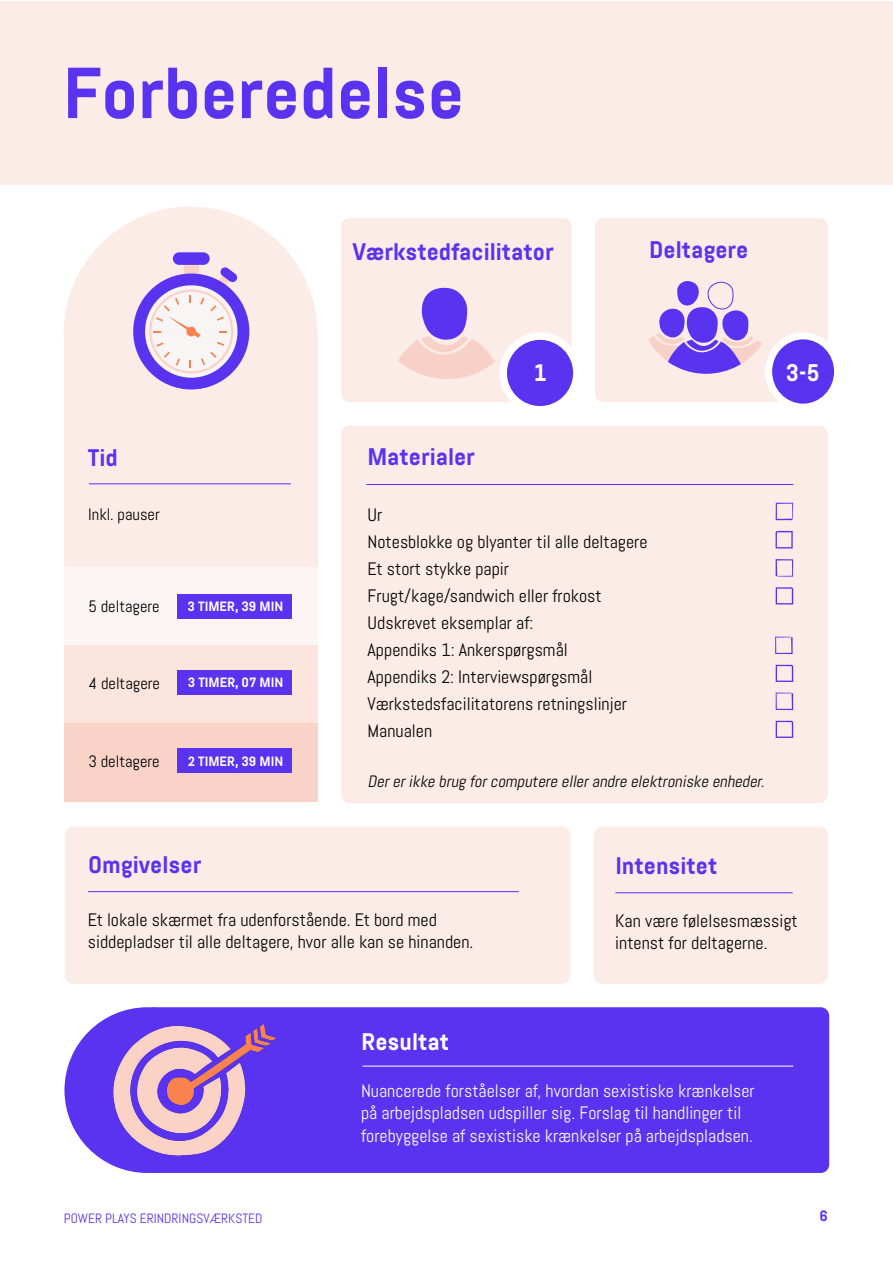
<style>
.page{position:relative;width:893px;height:1263px;background:#fff}
.page>*{position:absolute;margin:0;border:0;box-sizing:border-box;transform-origin:0 0}
.t1{font:700 72px "Abel Pro";color:#5933ef}
.t2{font:700 24px "Abel Pro";color:#5933ef}
.t3{font:700 24px "Abel Pro";color:#fff}
.t4{font:18px/27px "Abel";color:#000}
.t5{font:18px/22.5px "Abel";color:#fff}
.t6{font:italic 16.5px "Abel";color:#000}
.t7{font:16.5px "Abel";color:#000}
.t8{font:700 15px "Abel Pro";color:#5933ef}
.t9{font:700 13.5px "Abel Pro";color:#fff}
.t10{font:13.5px "Abel";color:#5933ef}
</style>
<div class="page">
<div style="left:64px;top:1007px;width:166px;height:166px;background:#5933ef;border-radius:50%"></div>
<div style="left:0;top:2px;width:893px;height:183px;background:#fcece8"></div>
<div style="left:145px;top:1007px;width:684px;height:166px;background:#5933ef;border-radius:9px"></div>
<div style="left:341px;top:426px;width:487px;height:377px;background:#fcece8;border-radius:9px"></div>
<div style="left:65px;top:826px;width:506px;height:158px;background:#fcece8;border-radius:9px"></div>
<div style="left:594px;top:826px;width:234px;height:158px;background:#fcece8;border-radius:9px"></div>
<hr style="left:366px;top:484px;width:427px;height:1px;background:#5933ef">
<hr style="left:88px;top:891px;width:431px;height:1px;background:#5933ef">
<hr style="left:363px;top:1066px;width:430px;height:1px;background:#fff">
<hr style="left:615px;top:892px;width:178px;height:1px;background:#5933ef">
<img style="left:103px;top:1015px;width:174px;height:150px">
<svg style="left:776px;top:503px;width:17px;height:17px"></svg>
<svg style="left:775px;top:559px;width:18px;height:18px"></svg>
<svg style="left:775px;top:636px;width:18px;height:18px"></svg>
<svg style="left:776px;top:692px;width:17px;height:18px"></svg>
<svg style="left:775px;top:531px;width:18px;height:17px"></svg>
<svg style="left:776px;top:587px;width:17px;height:17px"></svg>
<svg style="left:776px;top:721px;width:17px;height:17px"></svg>
<svg style="left:776px;top:665px;width:17px;height:17px"></svg>
<div style="left:64px;top:333px;width:254px;height:468px;background:#fcece8"></div>
<div style="left:64px;top:207px;width:254px;height:253px;background:#fcece8;border-radius:50%"></div>
<hr style="left:89px;top:483px;width:202px;height:1px;background:#5933ef">
<div style="left:64px;top:567px;width:254px;height:79px;background:#fbf6f5"></div>
<div style="left:64px;top:645px;width:254px;height:78px;background:#fce5dd"></div>
<div style="left:64px;top:723px;width:254px;height:78px;background:#fad3c8"></div>
<div style="left:178px;top:594px;width:114px;height:24px;background:#5933ef"></div>
<div style="left:178px;top:670px;width:114px;height:24px;background:#5933ef"></div>
<div style="left:178px;top:749px;width:114px;height:24px;background:#5933ef"></div>
<div style="left:341px;top:218px;width:231px;height:184px;background:#fcece8;border-radius:9px"></div>
<div style="left:595px;top:218px;width:233px;height:184px;background:#fcece8;border-radius:9px"></div>
<div style="left:769px;top:336px;width:68px;height:71px;background:#5933ef;border-radius:50%"></div>
<div style="left:765px;top:332px;width:76px;height:79px;border:7px solid #fff;border-radius:50%"></div>
<svg style="left:648px;top:281px;width:114px;height:93px"></svg>
<svg style="left:398px;top:288px;width:97px;height:91px"></svg>
<div style="left:184px;top:259px;width:15px;height:23px;background:#fad1c7"></div>
<div style="left:173px;top:252px;width:37px;height:13px;background:#5933f0;border-radius:6px"></div>
<div style="left:133px;top:273px;width:116px;height:116px;background:#5933f0;border-radius:50%"></div>
<svg style="left:145px;top:285px;width:93px;height:93px"></svg>
<svg style="left:149px;top:267px;width:89px;height:106px"></svg>
<div style="left:503px;top:336px;width:74px;height:74px;background:#5933ef;border-radius:50%"></div>
<div style="left:499px;top:332px;width:82px;height:81px;border:7px solid #fff;border-radius:50%"></div>
<h1 class="t1" style="left:63px;top:43px;width:403px">Forberedelse</h1>
<h2 class="t2" style="left:353px;top:234px;width:203px">Værkstedfacilitator</h2>
<h2 class="t2" style="left:649px;top:233px;width:101px">Deltagere</h2>
<h2 class="t2" style="left:88px;top:441px;width:32px">Tid</h2>
<p class="t7" style="left:88px;top:504px;width:73px">Inkl. pauser</p>
<p class="t7" style="left:88px;top:596px;width:73px">5 deltagere</p>
<p class="t9" style="left:188px;top:597px;width:97px">3 TIMER, 39 MIN</p>
<p class="t7" style="left:89px;top:673px;width:73px">4 deltagere</p>
<p class="t9" style="left:188px;top:673px;width:97px">3 TIMER, 07 MIN</p>
<p class="t7" style="left:88px;top:751px;width:73px">3 deltagere</p>
<p class="t9" style="left:188px;top:752px;width:97px">2 TIMER, 39 MIN</p>
<h2 class="t2" style="left:88px;top:848px;width:115px">Omgivelser</h2>
<h2 class="t2" style="left:368px;top:440px;width:109px">Materialer</h2>
<h2 class="t3" style="left:534px;top:356px;width:14px">1</h2>
<h2 class="t3" style="left:786px;top:356px;width:36px">3-5</h2>
<p class="t4" style="left:368px;top:502px;width:281px">Ur<br>Notesblokke og blyanter til alle deltagere<br>Et stort stykke papir<br>Frugt/kage/sandwich eller frokost<br>Udskrevet eksemplar af:<br>Appendiks 1: Ankerspørgsmål<br>Appendiks 2: Interviewspørgsmål<br>Værkstedsfacilitatorens retningslinjer<br>Manualen</p>
<p class="t6" style="left:368px;top:771px;width:402px">Dererikke brug forcomputere ellerandre elektroniske enheder.</p>
<h2 class="t2" style="left:615px;top:849px;width:104px">Intensitet</h2>
<p class="t4" style="left:88px;top:908px;width:387px;line-height:22.5px">Et lokale skærmet fra udenforstående. Et bord med siddepladser til alle deltagere, hvor alle kan se hinanden.</p>
<p class="t4" style="left:615px;top:909px;width:184px;line-height:22.5px">Kan være følelsesmæssigt intenst for deltagerne.</p>
<h2 class="t3" style="left:361px;top:1025px;width:89px">Resultat</h2>
<p class="t5" style="left:361px;top:1079px;width:395px">Nuancerede forståelser af, hvordan sexistiske krænkelser på arbejdspladsen udspiller sig. Forslag til handlinger til forebyggelse af sexistiske krænkelser på arbejdspladsen.</p>
<p class="t10" style="left:64px;top:1210px;width:200px">POWER PLAYS ERINDRINGSVÆRKSTED</p>
<p class="t8" style="left:820px;top:1205px;width:10px">6</p>
</div>
